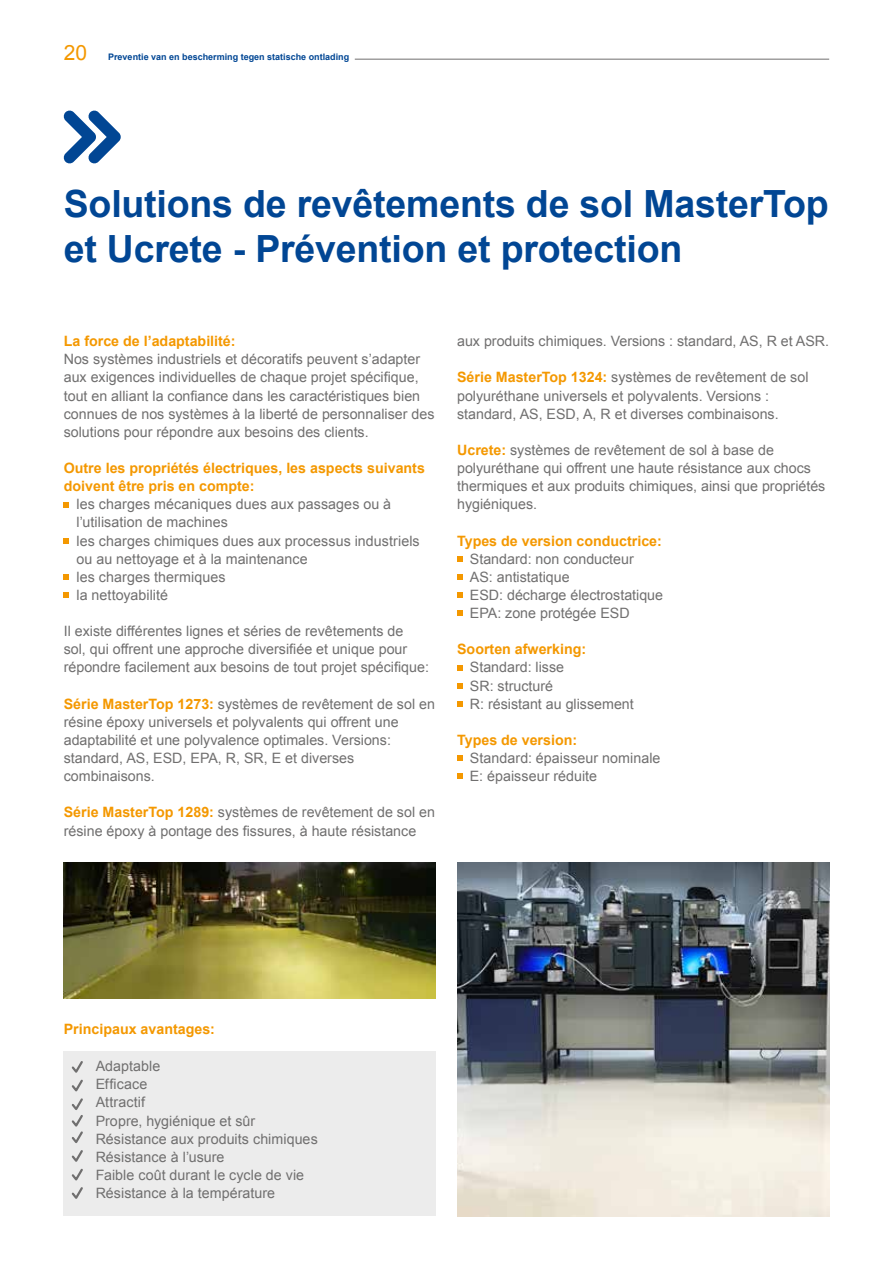
<style>
.page{position:relative;width:893px;height:1263px;background:#fff}
.page>*{position:absolute;margin:0;border:0;box-sizing:border-box;transform-origin:0 0}
.t1{font:700 37.5px/45px "Arial";letter-spacing:-.005em;color:#014694}
.t2{font:21px "Arial";color:#f49800}
.t3{font:14.25px/18.1px "Arial";color:#706f6f}
.t4{font:700 14.25px/18.1px "Arial";color:#f49800}
.t5{font:700 9px "Arial";color:#014694}
.s1{font-weight:700;color:#f49800}
</style>
<div class="page">
<hr style="left:355px;top:59px;width:474px;height:1px;background:#706f6f">
<svg style="left:63px;top:110px;width:58px;height:54px"></svg>
<div style="left:64px;top:1051px;width:372px;height:165px;background:#ececec"></div>
<svg style="left:71px;top:1061px;width:12px;height:138px"></svg>
<img style="left:457px;top:863px;width:372px;height:353px">
<img style="left:64px;top:863px;width:372px;height:136px">
<svg style="left:64px;top:502px;width:5px;height:5px"></svg>
<svg style="left:64px;top:538px;width:5px;height:5px"></svg>
<svg style="left:64px;top:574px;width:5px;height:6px"></svg>
<svg style="left:64px;top:593px;width:5px;height:5px"></svg>
<svg style="left:457px;top:556px;width:5px;height:5px"></svg>
<svg style="left:457px;top:574px;width:5px;height:6px"></svg>
<svg style="left:457px;top:593px;width:5px;height:5px"></svg>
<svg style="left:457px;top:611px;width:5px;height:5px"></svg>
<svg style="left:457px;top:665px;width:5px;height:5px"></svg>
<svg style="left:457px;top:683px;width:5px;height:5px"></svg>
<svg style="left:457px;top:701px;width:5px;height:5px"></svg>
<svg style="left:457px;top:756px;width:5px;height:5px"></svg>
<svg style="left:457px;top:774px;width:5px;height:5px"></svg>
<h2 class="t2" style="left:64px;top:38px;width:25px">20</h2>
<p class="t5" style="left:108px;top:50px;width:243px">Preventie van en bescherming tegen statische ontlading</p>
<h1 class="t1" style="left:64px;top:183px;width:766px">Solutions de revêtements de sol MasterTop et Ucrete - Prévention et protection</h1>
<p class="t4" style="left:64px;top:333px;width:173px">La force de l’adaptabilité:</p>
<p class="t3" style="left:64px;top:350px;width:372px">Nos systèmes industriels et décoratifs peuvent s’adapter aux exigences individuelles de chaque projet spécifique, tout en alliant la confiance dans les caractéristiques bien connues de nos systèmes à la liberté de personnaliser des solutions pour répondre aux besoins des clients.</p>
<p class="t4" style="left:64px;top:459px;width:363px">Outre les propriétés électriques, les aspects suivants doivent être pris en compte:</p>
<p class="t3" style="left:77px;top:495px;width:345px">les charges mécaniques dues aux passages ou à l’utilisation de machines<br>les charges chimiques dues aux processus industriels ou au nettoyage et à la maintenance<br>les charges thermiques<br>la nettoyabilité</p>
<p class="t3" style="left:64px;top:622px;width:367px">Il existe différentes lignes et séries de revêtements de sol, qui offrent une approche diversifiée et unique pour répondre facilement aux besoins de tout projet spécifique:</p>
<p class="t3" style="left:64px;top:695px;width:373px"><span class="s1">Série MasterTop 1273:</span> systèmes de revêtement de sol en résine époxy universels et polyvalents qui offrent une adaptabilité et une polyvalence optimales. Versions: standard, AS, ESD, EPA, R, SR, E et diverses combinaisons.</p>
<p class="t3" style="left:64px;top:803px;width:373px"><span class="s1">Série MasterTop 1289:</span> systèmes de revêtement de sol en résine époxy à pontage des fissures, à haute résistance</p>
<p class="t3" style="left:457px;top:332px;width:374px">aux produits chimiques. Versions : standard, AS, R et ASR.</p>
<p class="t3" style="left:457px;top:368px;width:353px"><span class="s1">Série MasterTop 1324:</span> systèmes de revêtement de sol polyuréthane universels et polyvalents. Versions : standard, AS, ESD, A, R et diverses combinaisons.</p>
<p class="t3" style="left:457px;top:441px;width:370px"><span class="s1">Ucrete:</span> systèmes de revêtement de sol à base de polyuréthane qui offrent une haute résistance aux chocs thermiques et aux produits chimiques, ainsi que propriétés hygiéniques.</p>
<p class="t4" style="left:457px;top:532px;width:206px">Types de version conductrice:</p>
<p class="t3" style="left:470px;top:550px;width:195px">Standard: non conducteur<br>AS: antistatique<br>ESD: décharge électrostatique<br>EPA: zone protégée ESD</p>
<p class="t4" style="left:457px;top:641px;width:131px">Soorten afwerking:</p>
<p class="t3" style="left:470px;top:658px;width:165px">Standard: lisse<br>SR: structuré<br>R: résistant au glissement</p>
<p class="t4" style="left:457px;top:731px;width:122px">Types de version:</p>
<p class="t3" style="left:470px;top:749px;width:192px">Standard: épaisseur nominale<br>E: épaisseur réduite</p>
<p class="t4" style="left:64px;top:1020px;width:153px">Principaux avantages:</p>
<p class="t3" style="left:96px;top:1057px;width:224px">Adaptable<br>Efficace<br>Attractif<br>Propre, hygiénique et sûr<br>Résistance aux produits chimiques<br>Résistance à l’usure<br>Faible coût durant le cycle de vie<br>Résistance à la température</p>
</div>
